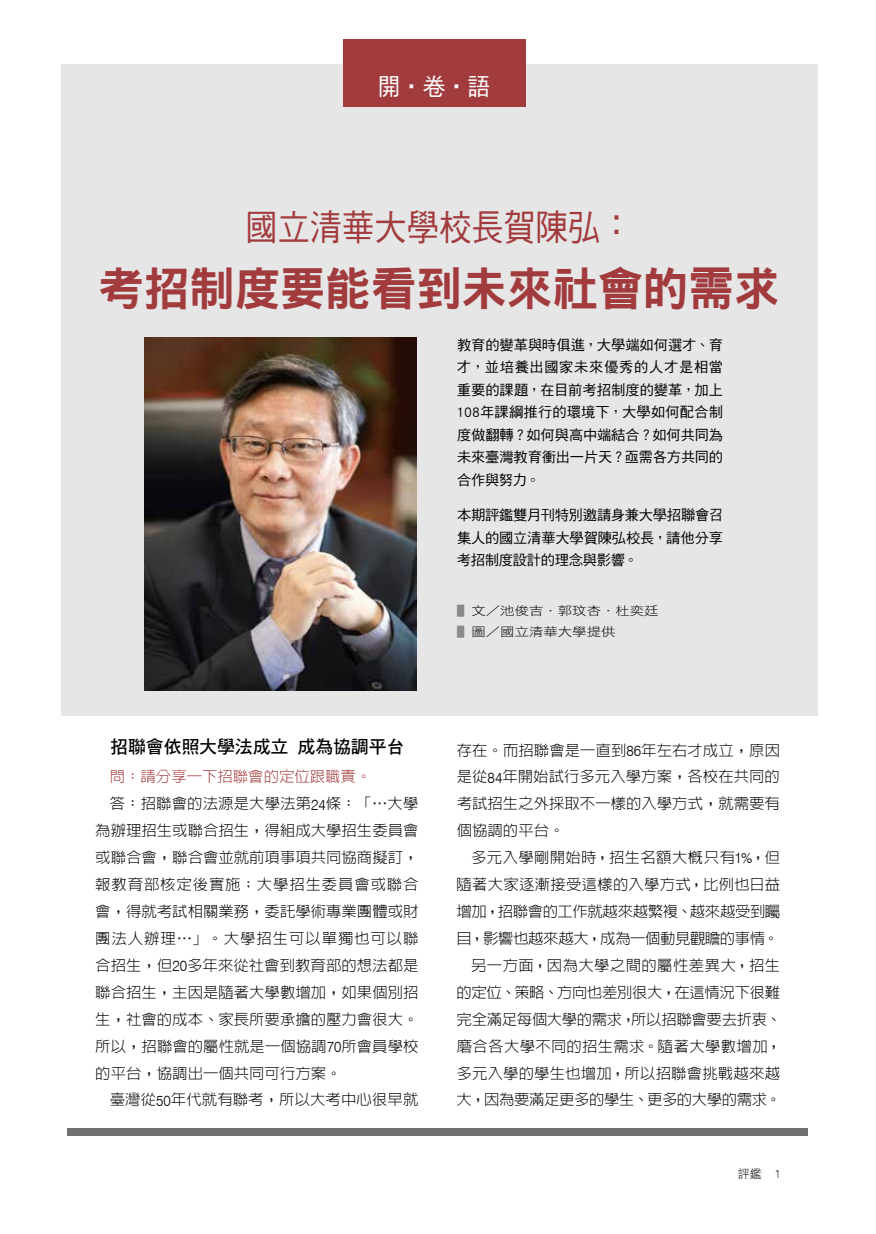
<style>
.page{position:relative;width:876px;height:1234px;background:#fff}
.page>*{position:absolute;margin:0;border:0;box-sizing:border-box;transform-origin:0 0}
.t1{font:46.35px "DF Hei Std W9";letter-spacing:-.01em;color:#a23b3d}
.t2{font:35.85px "DF Hei Std W5";color:#a23b3d;scale:.9 1}
.t3{font:24px "DF Hei Std W5";color:#fff;scale:.95 1}
.t4{font:18px "DF Hei Std W7";letter-spacing:-.01em;color:#000}
.t5{font:300 15px/26.8px "AR Hei B5 HK";color:#000;text-align:justify}
.t6{font:300 15px "AR Hei B5 HK";letter-spacing:.055em;color:#000}
.t7{font:300 15px "AR Hei B5 HK";letter-spacing:.06em;color:#000}
.t8{font:300 15px "AR Hei B5 HK";color:#a23b3d}
.t9{font:14.25px/22.5px "DF Hei Std W5";letter-spacing:-.015em;color:#000;text-align:justify}
.t10{font:12px/21px "DF Hei Std W3";color:#000;scale:1.2 1}
.t11{font:12px "DF Hei Std W3";color:#000}
.s1{color:#898989}
.s2{font-family:"Swiss 721 BT"}
.s3{font-family:"Swiss 721 BT";font-size:14.4px}
</style>
<div class="page">
<div style="left:61px;top:65px;width:756px;height:651px;background:#e6e6e6"></div>
<div style="left:68px;top:1128px;width:740px;height:7px;background:#727171"></div>
<div style="left:343px;top:39px;width:182px;height:68px;background:#a23b3d"></div>
<img style="left:144px;top:337px;width:273px;height:353px">
<h3 class="t3" style="left:378px;top:74px;width:120px">開‧卷‧語</h3>
<h2 class="t2" style="left:245px;top:208px;width:432px">國立清華大學校長賀陳弘：</h2>
<h1 class="t1" style="left:98px;top:263px;width:683px">考招制度要能看到未來社會的需求</h1>
<p class="t9" style="left:457px;top:333px;width:268px">教育的變革與時俱進，大學端如何選才、育才，並培養出國家未來優秀的人才是相當重要的課題，在目前考招制度的變革，加上108年課綱推行的環境下，大學如何配合制度做翻轉？如何與高中端結合？如何共同為未來臺灣教育衝出一片天？亟需各方共同的合作與努力。</p>
<p class="t9" style="left:457px;top:503px;width:268px">本期評鑑雙月刊特別邀請身兼大學招聯會召集人的國立清華大學賀陳弘校長，請他分享考招制度設計的理念與影響。</p>
<p class="t10" style="left:457px;top:600px;width:169px"><span class="s1">▌</span>文／池俊吉．郭玟杏．杜奕廷<span class="s1">▌</span>圖／國立清華大學提供</p>
<p class="t4" style="left:110px;top:737px;width:296px">招聯會依照大學法成立成為協調平台</p>
<p class="t8" style="left:110px;top:769px;width:263px">問：請分享一下招聯會的定位跟職責。</p>
<p class="t5" style="left:110px;top:790px;width:310px">答：招聯會的法源是大學法第<span class="s2">24</span>條：「⋯大學</p>
<p class="t5" style="left:95px;top:817px;width:325px">為辦理招生或聯合招生，得組成大學招生委員會</p>
<p class="t5" style="left:95px;top:843px;width:325px">或聯合會，聯合會並就前項事項共同協商擬訂，</p>
<p class="t6" style="left:95px;top:876px;width:325px">報教育部核定後實施；大學招生委員會或聯合</p>
<p class="t5" style="left:95px;top:897px;width:325px">會，得就考試相關業務，委託學術專業團體或財</p>
<p class="t7" style="left:95px;top:930px;width:325px">團法人辦理⋯」。大學招生可以單獨也可以聯</p>
<p class="t5" style="left:95px;top:951px;width:325px">合招生，但<span class="s2">20</span>多年來從社會到教育部的想法都是</p>
<p class="t5" style="left:95px;top:978px;width:325px">聯合招生，主因是隨著大學數增加，如果個別招</p>
<p class="t5" style="left:95px;top:1005px;width:325px">生，社會的成本、家長所要承擔的壓力會很大。</p>
<p class="t5" style="left:95px;top:1032px;width:325px">所以，招聯會的屬性就是一個協調<span class="s2">70</span>所會員學校</p>
<p class="t5" style="left:95px;top:1059px;width:248px">的平台，協調出一個共同可行方案。</p>
<p class="t5" style="left:110px;top:1086px;width:310px">臺灣從<span class="s2">50</span>年代就有聯考，所以大考中心很早就</p>
<p class="t5" style="left:457px;top:736px;width:325px">存在。而招聯會是一直到<span class="s2">86</span>年左右才成立，原因是從<span class="s2">84</span>年開始試行多元入學方案，各校在共同的考試招生之外採取不一樣的入學方式，就需要有個協調的平台。</p>
<p class="t5" style="left:456px;top:843px;width:327px;text-align:right">多元入學剛開始時，招生名額大概只有<span class="s2">1</span><span class="s3">%</span>，但隨著大家逐漸接受這樣的入學方式，比例也日益增加，招聯會的工作就越來越繁複、越來越受到矚目，影響也越來越大，成為一個動見觀瞻的事情。另一方面，因為大學之間的屬性差異大，招生的定位、策略、方向也差別很大，在這情況下很難完全滿足每個大學的需求，所以招聯會要去折衷、磨合各大學不同的招生需求。隨著大學數增加，多元入學的學生也增加，所以招聯會挑戰越來越大，因為要滿足更多的學生、更多的大學的需求。</p>
<p class="t11" style="left:738px;top:1167px;width:44px">評鑑 1</p>
</div>
